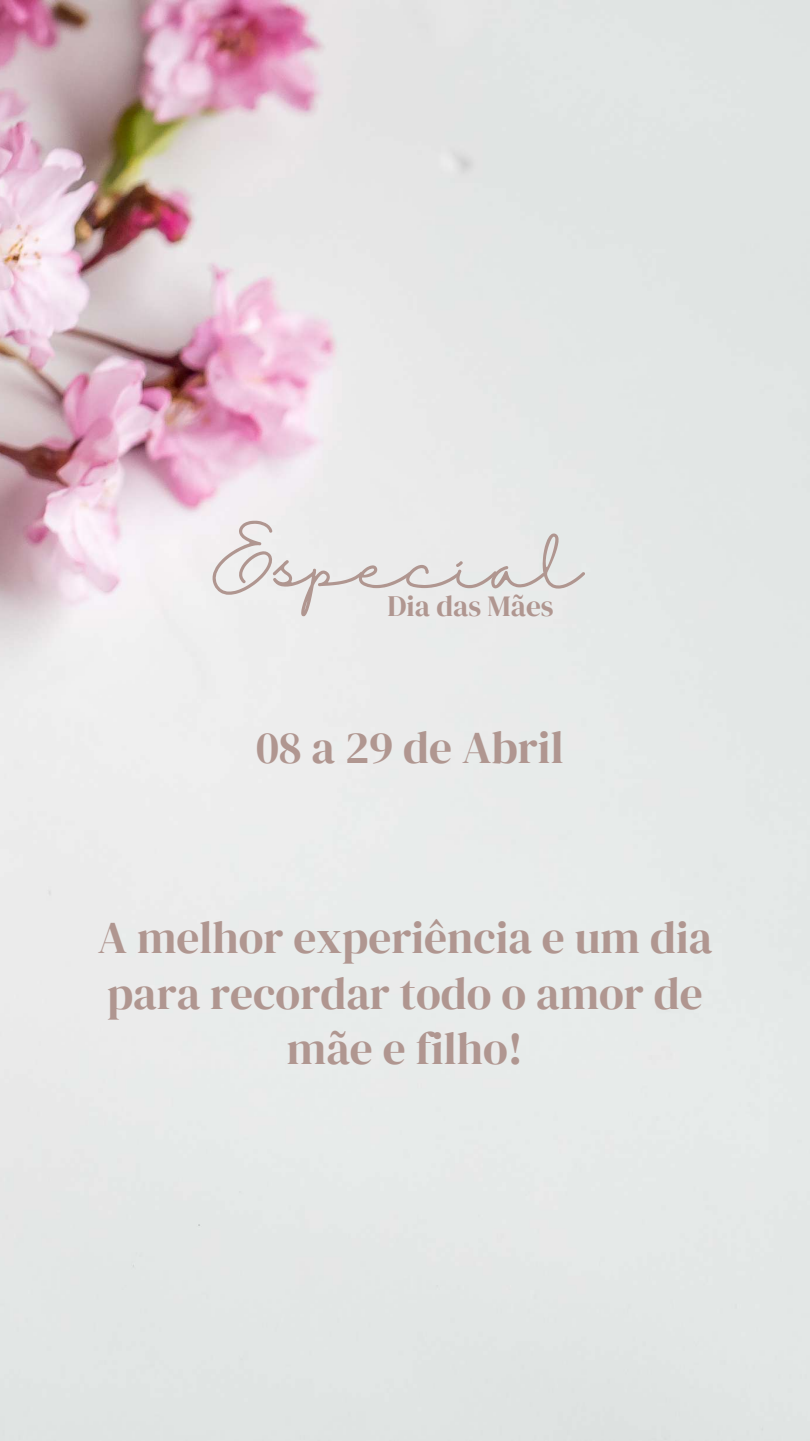
<style>
.page{position:relative;width:810px;height:1441px;background:#fff}
.page>*{position:absolute;margin:0;border:0;box-sizing:border-box;transform-origin:0 0}
.t1{font:60.4px "Halimun";color:#b09690}
.t2{font:45.4px/55.5px "DM Serif Display";color:#b09690;text-align:center}
.t3{font:29.3px "DM Serif Display";color:#b09690}
</style>
<div class="page">
<img style="left:0;top:0;width:810px;height:1440px">
<h1 class="t1" style="left:210px;top:532px;width:375px">Especial</h1>
<p class="t3" style="left:388px;top:585px;width:168px">Dia das Mães</p>
<p class="t2" style="left:256px;top:719px;width:309px">08 a 29 de Abril</p>
<p class="t2" style="left:98px;top:909px;width:616px">A melhor experiência e um dia para recordar todo o amor de mãe e filho!</p>
</div>
